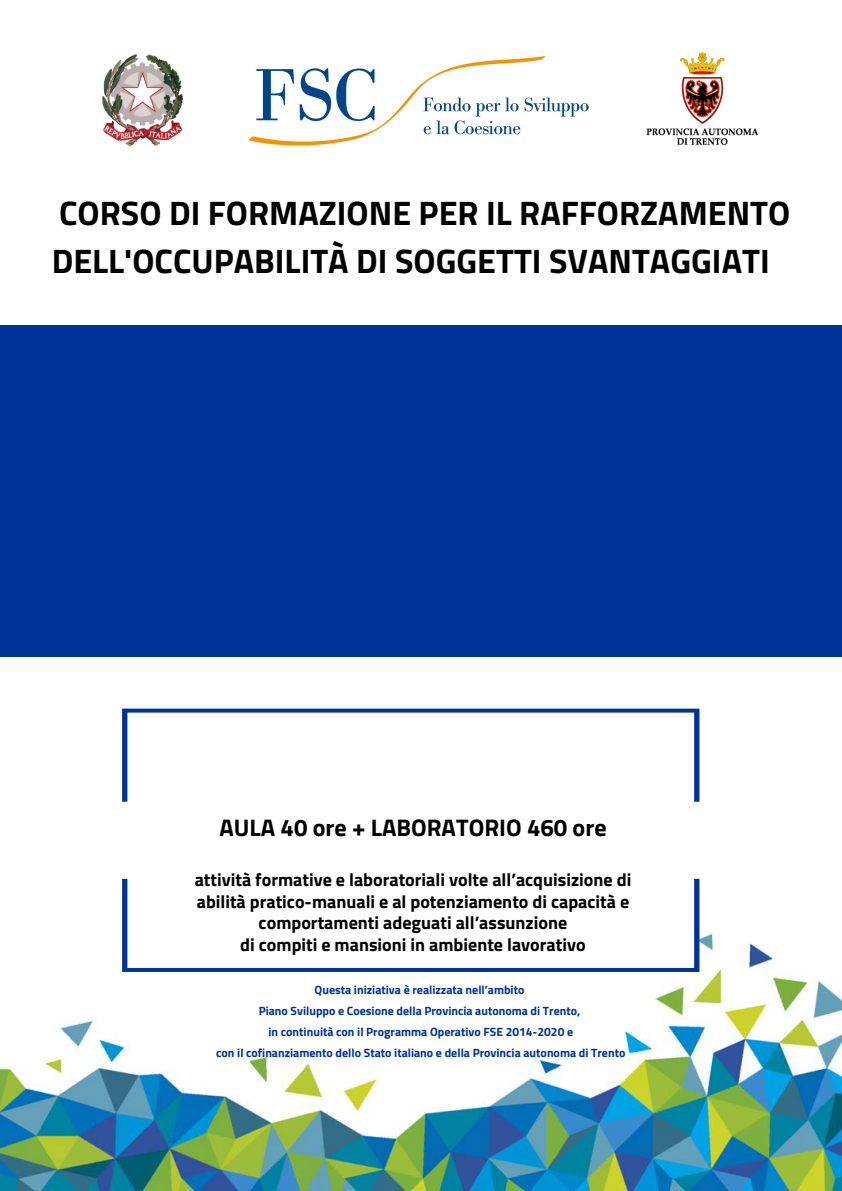
<style>
.page{position:relative;width:842px;height:1191px;background:#fff}
.page>*{position:absolute;margin:0;border:0;box-sizing:border-box;transform-origin:0 0}
.t1{font:700 34px/47.2px "Titillium Web";color:#000}
.t2{font:700 24px "Titillium Web";color:#000}
.t3{font:700 18.1px/21.7px "Titillium Web";color:#000;text-align:center}
.t4{font:700 12px/21px "Titillium Web";color:#039;text-align:center}
</style>
<div class="page">
<img style="left:0;top:133px;width:841px;height:1056px">
<div style="left:0;top:325px;width:842px;height:332px;background:#039"></div>
<svg style="left:122px;top:708px;width:577px;height:93px"></svg>
<svg style="left:122px;top:878px;width:577px;height:93px"></svg>
<img style="left:198px;top:56px;width:455px;height:109px">
<img style="left:99px;top:54px;width:86px;height:98px">
<img style="left:646px;top:52px;width:111px;height:101px">
<h1 class="t1" style="left:52px;top:189px;width:740px">CORSO DI FORMAZIONE PER IL RAFFORZAMENTO<br>DELL'OCCUPABILITÀ DI SOGGETTI SVANTAGGIATI</h1>
<h2 class="t2" style="left:219px;top:808px;width:389px">AULA 40 ore + LABORATORIO 460 ore</h2>
<h3 class="t3" style="left:195px;top:868px;width:438px">attività formative e laboratoriali volte all’acquisizione di abilità pratico-manuali e al potenziamento di capacità e comportamenti adeguati all’assunzione<br>di compiti e mansioni in ambiente lavorativo</h3>
<p class="t4" style="left:216px;top:978px;width:411px">Questa iniziativa è realizzata nell’ambito<br>Piano Sviluppo e Coesione della Provincia autonoma di Trento,<br>in continuità con il Programma Operativo FSE 2014-2020 e<br>con il cofinanziamento dello Stato italiano e della Provincia autonoma di Trento</p>
</div>
